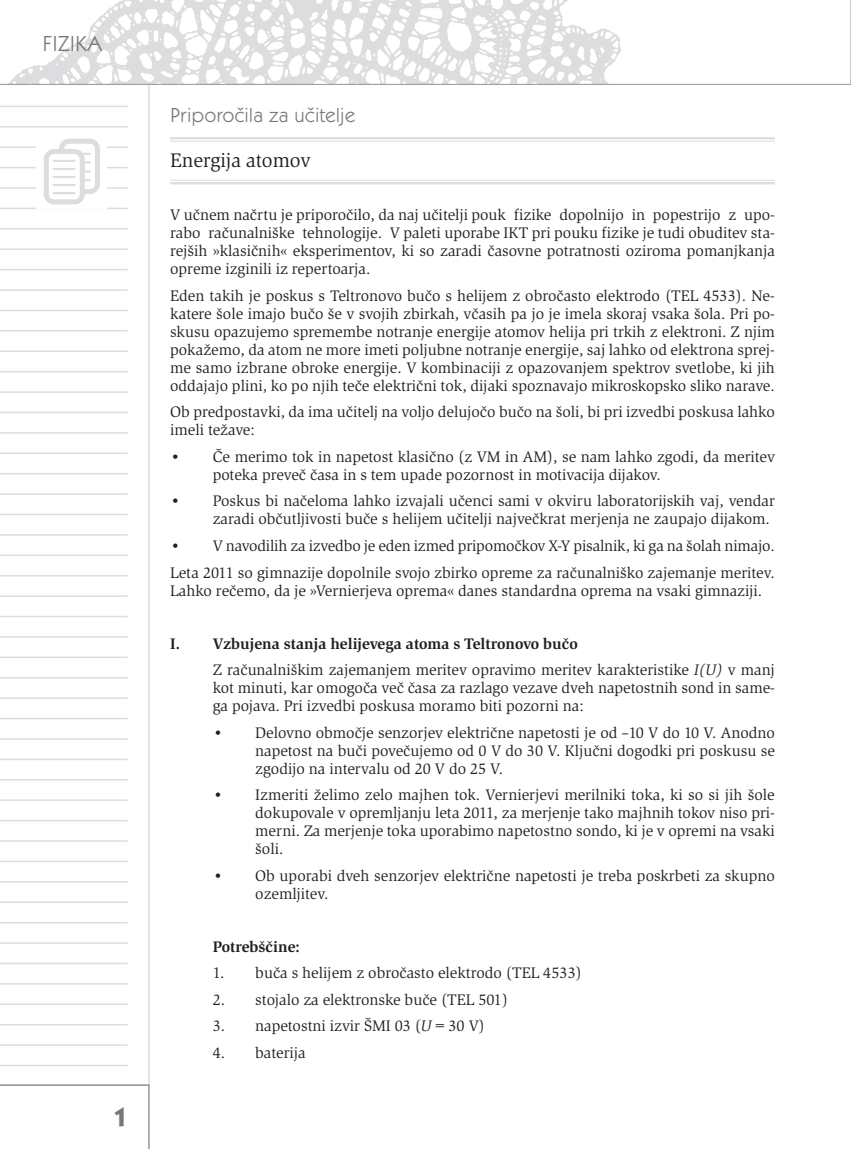
<style>
.page{position:relative;width:851px;height:1149px;background:#fff}
.page>*{position:absolute;margin:0;border:0;box-sizing:border-box;transform-origin:0 0}
.t1{font:700 27px "Kabel Itc TEE";color:#76787b}
.t2{font:22.5px "Kabel Itc TEE";color:#76787b}
.t3{font:21px "Kabel Itc TEE";color:#76787b}
.t4{font:20.25px "Slimbach Itc TEE";color:#231f20}
.t5{font:15.75px/18px "Slimbach Itc TEE";color:#231f20}
.t6{font:700 15.75px "Slimbach Itc TEE";color:#231f20}
.s1{font-weight:700}
.s2{font-style:italic}
</style>
<div class="page">
<svg style="left:0;top:85px;width:150px;height:999px"></svg>
<hr style="left:0;top:106px;width:128px;height:1px;background:#dcdddf">
<hr style="left:0;top:126px;width:128px;height:1px;background:#dcdddf">
<hr style="left:0;top:146px;width:128px;height:2px;background:#dcdddf">
<hr style="left:0;top:167px;width:128px;height:1px;background:#dcdddf">
<hr style="left:0;top:187px;width:128px;height:2px;background:#dcdddf">
<hr style="left:0;top:207px;width:128px;height:2px;background:#dcdddf">
<hr style="left:0;top:228px;width:128px;height:1px;background:#dcdddf">
<hr style="left:0;top:248px;width:128px;height:2px;background:#dcdddf">
<hr style="left:0;top:269px;width:128px;height:1px;background:#dcdddf">
<hr style="left:0;top:289px;width:128px;height:2px;background:#dcdddf">
<hr style="left:0;top:309px;width:128px;height:2px;background:#dcdddf">
<hr style="left:0;top:330px;width:128px;height:1px;background:#dcdddf">
<hr style="left:0;top:350px;width:128px;height:2px;background:#dcdddf">
<hr style="left:0;top:371px;width:128px;height:1px;background:#dcdddf">
<hr style="left:0;top:391px;width:128px;height:2px;background:#dcdddf">
<hr style="left:0;top:411px;width:128px;height:2px;background:#dcdddf">
<hr style="left:0;top:432px;width:128px;height:1px;background:#dcdddf">
<hr style="left:0;top:452px;width:128px;height:2px;background:#dcdddf">
<hr style="left:0;top:473px;width:128px;height:1px;background:#dcdddf">
<hr style="left:0;top:493px;width:128px;height:1px;background:#dcdddf">
<hr style="left:0;top:513px;width:128px;height:2px;background:#dcdddf">
<hr style="left:0;top:534px;width:128px;height:1px;background:#dcdddf">
<hr style="left:0;top:554px;width:128px;height:2px;background:#dcdddf">
<hr style="left:0;top:575px;width:128px;height:1px;background:#dcdddf">
<hr style="left:0;top:595px;width:128px;height:1px;background:#dcdddf">
<hr style="left:0;top:615px;width:128px;height:2px;background:#dcdddf">
<hr style="left:0;top:636px;width:128px;height:1px;background:#dcdddf">
<hr style="left:0;top:656px;width:128px;height:2px;background:#dcdddf">
<hr style="left:0;top:676px;width:128px;height:2px;background:#dcdddf">
<hr style="left:0;top:697px;width:128px;height:1px;background:#dcdddf">
<hr style="left:0;top:717px;width:128px;height:2px;background:#dcdddf">
<hr style="left:0;top:738px;width:128px;height:1px;background:#dcdddf">
<hr style="left:0;top:758px;width:128px;height:2px;background:#dcdddf">
<hr style="left:0;top:778px;width:128px;height:2px;background:#dcdddf">
<hr style="left:0;top:799px;width:128px;height:1px;background:#dcdddf">
<hr style="left:0;top:819px;width:128px;height:2px;background:#dcdddf">
<hr style="left:0;top:840px;width:128px;height:1px;background:#dcdddf">
<hr style="left:0;top:860px;width:128px;height:1px;background:#dcdddf">
<hr style="left:0;top:880px;width:128px;height:2px;background:#dcdddf">
<hr style="left:0;top:901px;width:128px;height:1px;background:#dcdddf">
<hr style="left:0;top:921px;width:128px;height:2px;background:#dcdddf">
<hr style="left:0;top:942px;width:128px;height:1px;background:#dcdddf">
<hr style="left:0;top:962px;width:128px;height:1px;background:#dcdddf">
<hr style="left:0;top:982px;width:128px;height:2px;background:#dcdddf">
<hr style="left:0;top:1003px;width:128px;height:1px;background:#dcdddf">
<hr style="left:0;top:1023px;width:128px;height:2px;background:#dcdddf">
<hr style="left:0;top:1043px;width:128px;height:2px;background:#dcdddf">
<hr style="left:0;top:1064px;width:128px;height:1px;background:#dcdddf">
<svg style="left:0;top:0;width:850px;height:85px"></svg>
<svg style="left:0;top:1084px;width:150px;height:64px"></svg>
<div style="left:36px;top:132px;width:70px;height:77px;background:#fff"></div>
<svg style="left:44px;top:139px;width:56px;height:65px"></svg>
<hr style="left:52px;top:160px;width:24px;height:2px;background:#dcdddf">
<hr style="left:52px;top:168px;width:24px;height:2px;background:#dcdddf">
<hr style="left:52px;top:176px;width:24px;height:2px;background:#dcdddf">
<hr style="left:52px;top:184px;width:24px;height:2px;background:#dcdddf">
<hr style="left:52px;top:192px;width:24px;height:2px;background:#dcdddf">
<hr style="left:170px;top:137px;width:604px;height:2px;background:#dcdddf">
<hr style="left:170px;top:141px;width:604px;height:1px;background:#dcdddf">
<hr style="left:170px;top:180px;width:604px;height:1px;background:#dcdddf">
<hr style="left:170px;top:182px;width:604px;height:2px;background:#dcdddf">
<h2 class="t2" style="left:43px;top:30px;width:61px">FIZIKA</h2>
<h1 class="t1" style="left:113px;top:1100px;width:16px">1</h1>
<h3 class="t3" style="left:170px;top:102px;width:186px">Priporočila za učitelje</h3>
<p class="t4" style="left:170px;top:152px;width:142px">Energija atomov</p>
<p class="t5" style="left:170px;top:207px;width:606px;text-align:justify">V učnem načrtu je priporočilo, da naj učitelji pouk fizike dopolnijo in popestrijo z upo&shy;rabo računalniške tehnologije. V paleti uporabe IKT pri pouku fizike je tudi obuditev sta&shy;rejših »klasičnih« eksperimentov, ki so zaradi časovne potratnosti oziroma pomanjkanja opreme izginili iz repertoarja.</p>
<p class="t5" style="left:170px;top:288px;width:606px;text-align:justify">Eden takih je poskus s Teltronovo bučo s helijem z obročasto elektrodo (TEL 4533). Ne&shy;katere šole imajo bučo še v svojih zbirkah, včasih pa jo je imela skoraj vsaka šola. Pri po&shy;skusu opazujemo spremembe notranje energije atomov helija pri trkih z elektroni. Z njim pokažemo, da atom ne more imeti poljubne notranje energije, saj lahko od elektrona sprej&shy;me samo izbrane obroke energije. V kombinaciji z opazovanjem spektrov svetlobe, ki jih oddajajo plini, ko po njih teče električni tok, dijaki spoznavajo mikroskopsko sliko narave.</p>
<p class="t5" style="left:170px;top:404px;width:606px">Ob predpostavki, da ima učitelj na voljo delujočo bučo na šoli, bi pri izvedbi poskusa lahko imeli težave:</p>
<p class="t5" style="left:213px;top:449px;width:563px;text-indent:-43px">• Če merimo tok in napetost klasično (z VM in AM), se nam lahko zgodi, da meritev poteka preveč časa in s tem upade pozornost in motivacija dijakov.</p>
<p class="t5" style="left:213px;top:493px;width:563px;text-indent:-43px">• Poskus bi načeloma lahko izvajali učenci sami v okviru laboratorijskih vaj, vendar zaradi občutljivosti buče s helijem učitelji največkrat merjenja ne zaupajo dijakom.</p>
<p class="t5" style="left:170px;top:533px;width:606px;line-height:26.5px">• V navodilih za izvedbo je eden izmed pripomočkov X-Y pisalnik, ki ga na šolah nimajo.<br>Leta 2011 so gimnazije dopolnile svojo zbirko opreme za računalniško zajemanje meritev.</p>
<p class="t5" style="left:170px;top:582px;width:593px">Lahko rečemo, da je »Vernierjeva oprema« danes standardna oprema na vsaki gimnaziji.</p>
<p class="t5" style="left:213px;top:631px;width:563px;line-height:26.5px;text-indent:-43px"><span class="s1">I. Vzbujena stanja helijevega atoma s Teltronovo bučo<br></span>Z računalniškim zajemanjem meritev opravimo meritev karakteristike <span class="s2">I(U)</span> v manj</p>
<p class="t5" style="left:213px;top:680px;width:563px">kot minuti, kar omogoča več časa za razlago vezave dveh napetostnih sond in same&shy;ga pojava. Pri izvedbi poskusa moramo biti pozorni na:</p>
<p class="t5" style="left:255px;top:724px;width:521px;text-align:justify;text-indent:-43px">• Delovno območje senzorjev električne napetosti je od –10 V do 10 V. Anodno napetost na buči povečujemo od 0 V do 30 V. Ključni dogodki pri poskusu se zgodijo na intervalu od 20 V do 25 V.</p>
<p class="t5" style="left:255px;top:787px;width:521px;text-align:justify;text-indent:-43px">• Izmeriti želimo zelo majhen tok. Vernierjevi merilniki toka, ki so si jih šole dokupovale v opremljanju leta 2011, za merjenje tako majhnih tokov niso pri&shy;merni. Za merjenje toka uporabimo napetostno sondo, ki je v opremi na vsaki šoli.</p>
<p class="t5" style="left:255px;top:867px;width:521px;text-indent:-43px">• Ob uporabi dveh senzorjev električne napetosti je treba poskrbeti za skupno ozemljitev.</p>
<p class="t6" style="left:213px;top:939px;width:89px">Potrebščine:</p>
<p class="t5" style="left:213px;top:965px;width:370px">1. buča s helijem z obročasto elektrodo (TEL 4533)</p>
<p class="t5" style="left:213px;top:991px;width:297px">2. stojalo za elektronske buče (TEL 501)</p>
<p class="t5" style="left:213px;top:1018px;width:274px">3. napetostni izvir ŠMI 03 (<span class="s2">U</span> = 30 V)</p>
<p class="t5" style="left:213px;top:1044px;width:94px">4. baterija</p>
</div>
